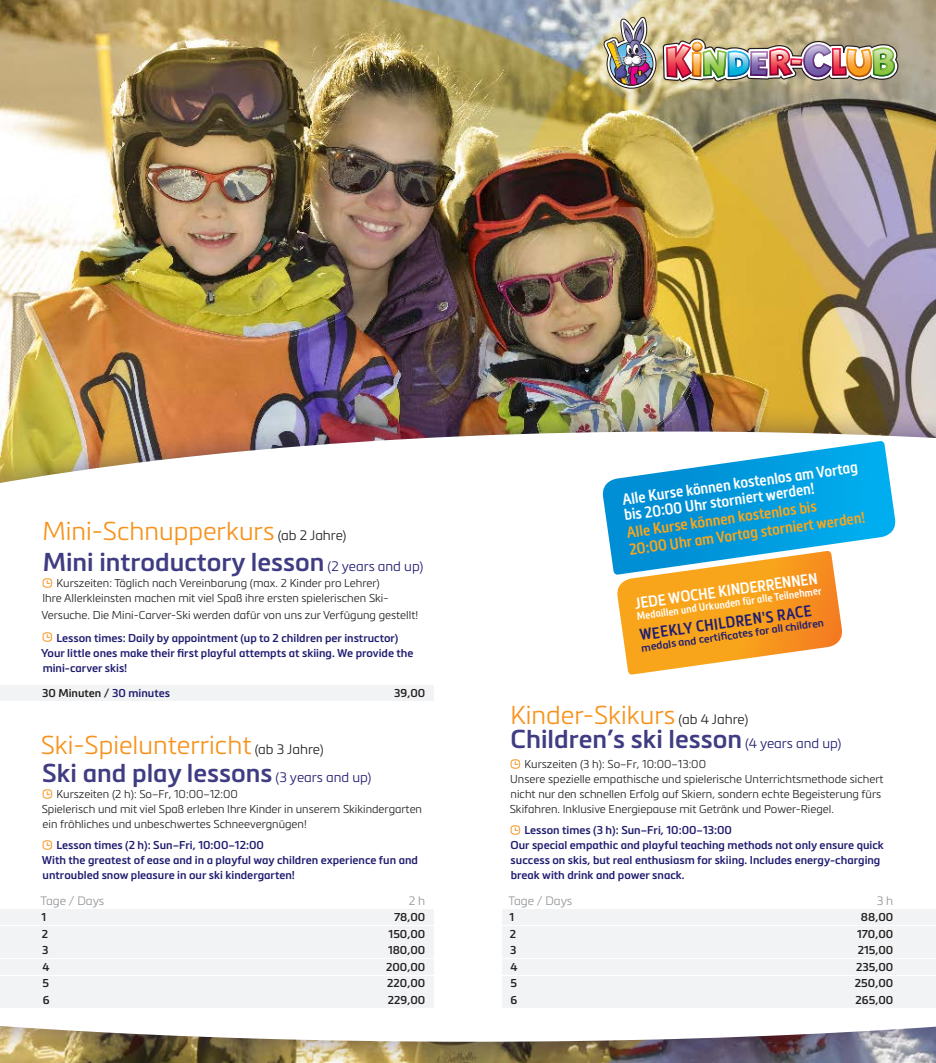
<style>
.page{position:relative;width:936px;height:1063px;background:#fff}
.page>*{position:absolute;margin:0;border:0;box-sizing:border-box;transform-origin:0 0}
.t1{font:600 25.5px/30.5px "Metronic Pro";color:#403c83}
.t2{font:300 25.5px/28.2px "Metronic Pro";color:#f7931d}
.t3{font:600 condensed 15.6px/15.6px "Metronic Pro";color:#fff}
.t4{font:600 condensed 15.6px/17.5px "Metronic Pro";color:#f9a51b}
.t5{font:600 condensed 15.6px "Metronic Pro";color:#201c70}
.t6{font:300 12px "Metronic Pro";color:#939598}
.t7{font:300 11.25px/15px "Metronic Pro";color:#231f20}
.t8{font:600 11.25px/15px "Metronic Pro";color:#201c70}
.t9{font:600 11.25px "Metronic Pro";color:#231f20}
.t10{font:600 condensed 10.65px "Metronic Pro";color:#fff}
.t11{font:600 10.65px "Metronic Pro";color:#201c70}
.s1{font-weight:300;color:#f7931d}
.s2{font-weight:300;font-size:13.5px;color:#231f20}
.s3{font-weight:300;font-size:13.5px;color:#201c70}
.s4{font-size:22.5px;color:#f7931d}
.s5{font-weight:600;color:#201c70}
.s6{color:#201c70}
.s7{font-size:13.5px;color:#231f20}
.s8{font-weight:600;color:#403c83}
.s9{font-size:13.5px;color:#201c70}
.s10{font-weight:300;font-size:22.5px;color:#f7931d}
</style>
<div class="page">
<img style="left:0;top:0;width:935px;height:404px">
<div style="left:0;top:404px;width:935px;height:290px;background:#221953;opacity:.5"></div>
<svg style="left:0;top:432px;width:935px;height:206px"></svg>
<div style="left:0;top:855px;width:935px;height:208px;background:#221953;opacity:.5"></div>
<svg style="left:0;top:969px;width:935px;height:73px"></svg>
<div style="left:0;top:638px;width:935px;height:331px;background:#fff"></div>
<img style="left:662px;top:38px;width:236px;height:44px">
<img style="left:603px;top:17px;width:53px;height:72px">
<div style="left:0;top:685px;width:434px;height:16px;background:#f2f3f4"></div>
<div style="left:0;top:992px;width:434px;height:16px;background:#f2f3f4"></div>
<div style="left:0;top:959px;width:434px;height:16px;background:#f2f3f4"></div>
<div style="left:0;top:926px;width:434px;height:16px;background:#f2f3f4"></div>
<div style="left:0;top:976px;width:434px;height:15px;background:#f2f3f4"></div>
<div style="left:0;top:943px;width:434px;height:15px;background:#f2f3f4"></div>
<div style="left:0;top:910px;width:434px;height:15px;background:#f2f3f4"></div>
<div style="left:502px;top:992px;width:433px;height:16px;background:#f2f3f4"></div>
<div style="left:502px;top:959px;width:433px;height:16px;background:#f2f3f4"></div>
<div style="left:502px;top:926px;width:433px;height:16px;background:#f2f3f4"></div>
<div style="left:502px;top:976px;width:433px;height:15px;background:#f2f3f4"></div>
<div style="left:502px;top:943px;width:433px;height:15px;background:#f2f3f4"></div>
<div style="left:502px;top:910px;width:433px;height:15px;background:#f2f3f4"></div>
<svg style="left:600px;top:441px;width:297px;height:234px"></svg>
<h1 class="t1" style="left:42px;top:516px;width:382px"><span class="s1">Mini-Schnupperkurs</span> <span class="s2">(ab 2 Jahre)<br></span>Mini introductory lesson <span class="s3">(2 years and up)</span></h1>
<p class="t7" style="left:41px;top:575px;width:349px"><span class="s4">∈</span> Kurszeiten: Täglich nach Vereinbarung (max. 2 Kinder pro Lehrer)<br>Ihre Allerkleinsten machen mit viel Spaß ihre ersten spielerischen Ski-</p>
<p class="t7" style="left:41px;top:603px;width:378px;line-height:23px">Versuche. Die Mini-Carver-Ski werden dafür von uns zur Verfügung gestellt! <span class="s4">∈</span> <span class="s5">Lesson times: Daily by appointment (up to 2 children per instructor)</span></p>
<p class="t8" style="left:41px;top:645px;width:374px">Your little ones make their first playful attempts at skiing. We provide the mini-carver skis!</p>
<p class="t9" style="left:42px;top:686px;width:129px">30 Minuten / <span class="s6">30 minutes</span></p>
<p class="t9" style="left:394px;top:686px;width:33px">39,00</p>
<h1 class="t2" style="left:41px;top:729px;width:332px">Ski-Spielunterricht <span class="s7">(ab 3 Jahre)<br></span><span class="s8">Ski and play lessons</span> <span class="s9">(3 years and up)</span></h1>
<p class="t7" style="left:41px;top:786px;width:382px"><span class="s4">∈</span> Kurszeiten (2 h): So–Fr, 10:00–12:00<br>Spielerisch und mit viel Spaß erleben Ihre Kinder in unserem Skikindergarten ein fröhliches und unbeschwertes Schneevergnügen!</p>
<p class="t8" style="left:41px;top:837px;width:378px"><span class="s10">∈</span> Lesson times (2 h): Sun–Fri, 10:00–12:00<br>With the greatest of ease and in a playful way children experience fun and untroubled snow pleasure in our ski kindergarten!</p>
<p class="t6" style="left:41px;top:892px;width:65px">Tage / Days</p>
<p class="t6" style="left:409px;top:892px;width:18px">2 h</p>
<p class="t9" style="left:41px;top:910px;width:6px">1</p>
<p class="t9" style="left:394px;top:910px;width:33px">78,00</p>
<p class="t9" style="left:42px;top:927px;width:8px">2</p>
<p class="t9" style="left:388px;top:927px;width:38px">150,00</p>
<p class="t9" style="left:42px;top:943px;width:8px">3</p>
<p class="t9" style="left:388px;top:943px;width:39px">180,00</p>
<p class="t9" style="left:42px;top:960px;width:9px">4</p>
<p class="t9" style="left:386px;top:960px;width:41px">200,00</p>
<p class="t9" style="left:42px;top:976px;width:8px">5</p>
<p class="t9" style="left:387px;top:976px;width:40px">220,00</p>
<p class="t9" style="left:43px;top:993px;width:8px">6</p>
<p class="t9" style="left:388px;top:993px;width:39px">229,00</p>
<h2 class="t3" style="left:621px;top:492px;width:239px;rotate:-8deg">Alle Kurse können kostenlos am Vortag bis 20:00 Uhr storniert werden!</h2>
<h2 class="t4" style="left:625px;top:524px;width:239px;rotate:-8deg">Alle Kurse können kostenlos bis<br>20:00 Uhr am Vortag storniert werden!</h2>
<h2 class="t3" style="left:634px;top:596px;width:186px;rotate:-8deg">JEDE WOCHE KINDERRENNEN</h2>
<p class="t10" style="left:636px;top:610px;width:188px;rotate:-8deg">Medaillen und Urkunden für alle Teilnehmer</p>
<h2 class="t5" style="left:638px;top:625px;width:175px;rotate:-8deg">WEEKLY CHILDREN'S RACE</h2>
<p class="t11" style="left:640px;top:641px;width:186px;rotate:-8deg">medals and certifi cates for all children</p>
<h1 class="t1" style="left:510px;top:702px;width:332px;line-height:24px"><span class="s1">Kinder-Skikurs</span> <span class="s2">(ab 4 Jahre)<br></span>Children’s ski lesson <span class="s3">(4 years and up)</span></h1>
<p class="t7" style="left:509px;top:757px;width:376px"><span class="s4">∈</span> Kurszeiten (3 h): So–Fr, 10:00–13:00<br>Unsere spezielle empathische und spielerische Unterrichtsmethode sichert nicht nur den schnellen Erfolg auf Skiern, sondern echte Begeisterung fürs Skifahren. Inklusive Energiepause mit Getränk und Power-Riegel.</p>
<p class="t8" style="left:509px;top:823px;width:376px"><span class="s10">∈</span> Lesson times (3 h): Sun–Fri, 10:00–13:00<br>Our special empathic and playful teaching methods not only ensure quick success on skis, but real enthusiasm for skiing. Includes energy-charging break with drink and power snack.</p>
<p class="t6" style="left:508px;top:893px;width:65px">Tage / Days</p>
<p class="t6" style="left:876px;top:893px;width:18px">3 h</p>
<p class="t9" style="left:509px;top:910px;width:6px">1</p>
<p class="t9" style="left:860px;top:910px;width:34px">88,00</p>
<p class="t9" style="left:509px;top:927px;width:8px">2</p>
<p class="t9" style="left:857px;top:927px;width:38px">170,00</p>
<p class="t9" style="left:510px;top:943px;width:8px">3</p>
<p class="t9" style="left:857px;top:943px;width:37px">215,00</p>
<p class="t9" style="left:510px;top:960px;width:9px">4</p>
<p class="t9" style="left:856px;top:960px;width:39px">235,00</p>
<p class="t9" style="left:510px;top:976px;width:8px">5</p>
<p class="t9" style="left:854px;top:976px;width:40px">250,00</p>
<p class="t9" style="left:510px;top:993px;width:8px">6</p>
<p class="t9" style="left:855px;top:993px;width:39px">265,00</p>
</div>
